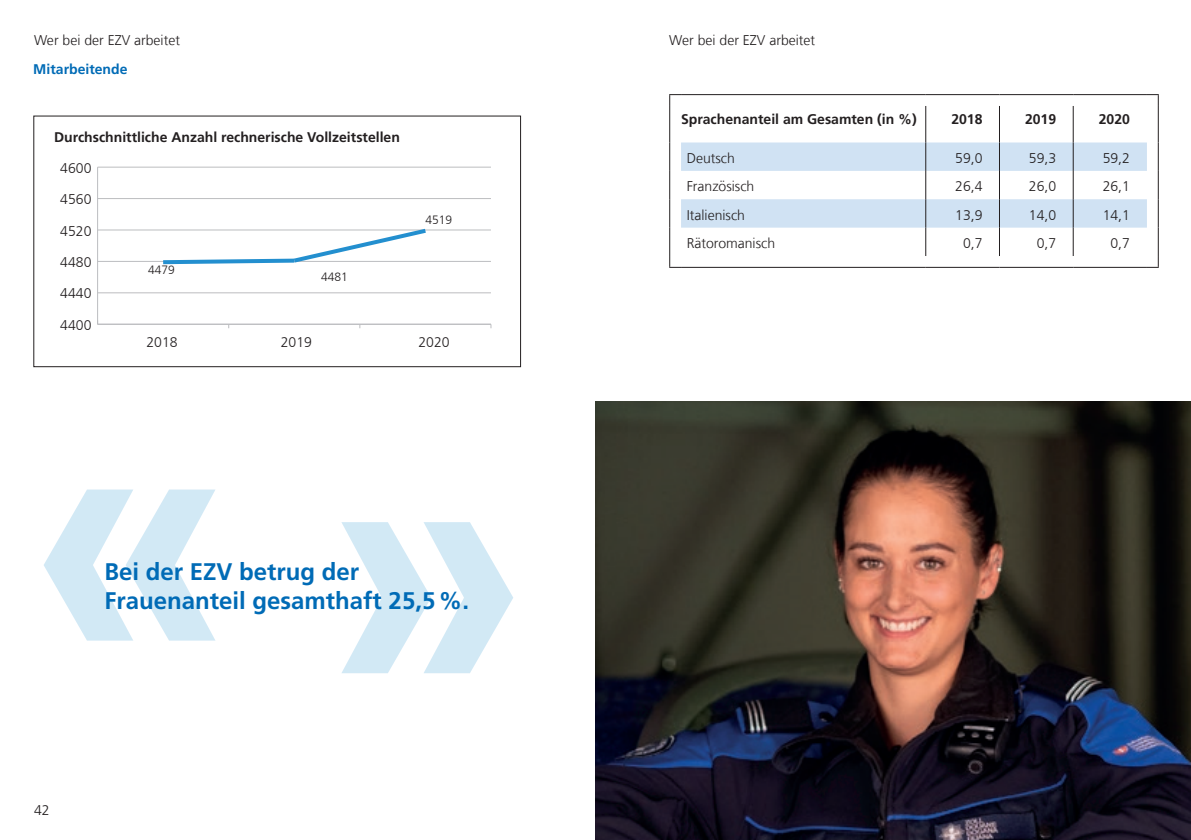
<style>
.page{position:relative;width:1191px;height:840px;background:#fff}
.page>*{position:absolute;margin:0;border:0;box-sizing:border-box;transform-origin:0 0}
.t1{font:700 368px "Frutiger LT Com";color:#1d90d0}
.t2{font:700 24px "Frutiger LT Com";color:#006bb6}
.t3{font:300 14px "Frutiger LT Com";color:#231f20}
.Grundschrift{font:700 14px "Frutiger LT Com";color:#231f20}
.Grundschrift-2{font:700 14px "Frutiger LT Com";color:#006bb6}
.t4{font:300 12px "Frutiger LT Com";color:#231f20}
</style>
<div class="page">
<div style="left:33px;top:115px;width:488px;height:252px;border:1px solid #231f20"></div>
<hr style="left:97px;top:167px;width:1px;height:157px;background:#bcbdc0">
<hr style="left:98px;top:323px;width:393px;height:1px;background:#bcbdc0">
<hr style="left:98px;top:292px;width:393px;height:1px;background:#bcbdc0">
<hr style="left:98px;top:261px;width:393px;height:1px;background:#bcbdc0">
<hr style="left:98px;top:229px;width:393px;height:1px;background:#bcbdc0">
<hr style="left:98px;top:198px;width:393px;height:1px;background:#bcbdc0">
<hr style="left:98px;top:166px;width:393px;height:1px;background:#bcbdc0">
<svg style="left:159px;top:228px;width:271px;height:37px"></svg>
<img style="left:595px;top:401px;width:596px;height:438px">
<svg style="left:670px;top:95px;width:477px;height:47px"></svg>
<hr style="left:925px;top:106px;width:1px;height:36px;background:#231f20">
<hr style="left:999px;top:106px;width:1px;height:36px;background:#231f20">
<hr style="left:1072px;top:106px;width:1px;height:36px;background:#231f20">
<svg style="left:669px;top:94px;width:12px;height:12px"></svg>
<hr style="left:681px;top:94px;width:244px;height:1px;background:#231f20">
<hr style="left:925px;top:94px;width:74px;height:1px;background:#231f20">
<hr style="left:999px;top:94px;width:74px;height:1px;background:#231f20">
<hr style="left:1073px;top:94px;width:74px;height:1px;background:#231f20">
<svg style="left:1147px;top:94px;width:11px;height:12px"></svg>
<hr style="left:669px;top:106px;width:1px;height:36px;background:#231f20">
<hr style="left:1157px;top:106px;width:1px;height:36px;background:#231f20">
<svg style="left:669px;top:142px;width:489px;height:126px"></svg>
<p class="t3" style="left:34px;top:32px;width:147px">Wer bei der EZV arbeitet</p>
<p class="Grundschrift-2" style="left:33px;top:61px;width:96px">Mitarbeitende</p>
<p class="Grundschrift" style="left:54px;top:129px;width:347px">Durchschnittliche Anzahl rechnerische Vollzeitstellen</p>
<p class="t3" style="left:60px;top:159px;width:33px">4600</p>
<p class="t3" style="left:60px;top:191px;width:33px">4560</p>
<p class="t3" style="left:60px;top:222px;width:33px">4520</p>
<p class="t3" style="left:60px;top:254px;width:33px">4480</p>
<p class="t3" style="left:60px;top:285px;width:33px">4440</p>
<p class="t3" style="left:60px;top:316px;width:33px">4400</p>
<p class="t4" style="left:148px;top:263px;width:28px">4479</p>
<p class="t4" style="left:321px;top:270px;width:28px">4481</p>
<p class="t4" style="left:425px;top:213px;width:28px">4519</p>
<p class="t3" style="left:146px;top:334px;width:33px">2018</p>
<p class="t3" style="left:281px;top:334px;width:33px">2019</p>
<p class="t3" style="left:418px;top:334px;width:33px">2020</p>
<h1 class="t1" style="left:26px;top:320px;width:206px">«</h1>
<h1 class="t1" style="left:531px;top:841px;width:206px;rotate:-180deg">«</h1>
<p class="t2" style="left:104px;top:557px;width:256px">Bei der EZV betrug der</p>
<p class="t2" style="left:104px;top:586px;width:366px">Frauenanteil gesamthaft 25,5%.</p>
<p class="t3" style="left:34px;top:801px;width:17px">42</p>
<p class="t3" style="left:669px;top:32px;width:147px">Wer bei der EZV arbeitet</p>
<p class="Grundschrift" style="left:681px;top:111px;width:237px">Sprachenanteil am Gesamten (in %)</p>
<p class="Grundschrift" style="left:951px;top:111px;width:33px">2018</p>
<p class="Grundschrift" style="left:1025px;top:111px;width:33px">2019</p>
<p class="Grundschrift" style="left:1098px;top:111px;width:33px">2020</p>
<p class="t3" style="left:686px;top:150px;width:50px">Deutsch</p>
<p class="t3" style="left:955px;top:150px;width:29px">59,0</p>
<p class="t3" style="left:1029px;top:150px;width:29px">59,3</p>
<p class="t3" style="left:1102px;top:150px;width:29px">59,2</p>
<p class="t3" style="left:686px;top:178px;width:69px">Französisch</p>
<p class="t3" style="left:955px;top:178px;width:29px">26,4</p>
<p class="t3" style="left:1029px;top:178px;width:29px">26,0</p>
<p class="t3" style="left:1102px;top:178px;width:29px">26,1</p>
<p class="t3" style="left:686px;top:206px;width:60px">Italienisch</p>
<p class="t3" style="left:955px;top:206px;width:29px">13,9</p>
<p class="t3" style="left:1029px;top:206px;width:29px">14,0</p>
<p class="t3" style="left:1102px;top:206px;width:29px">14,1</p>
<p class="t3" style="left:686px;top:235px;width:90px">Rätoromanisch</p>
<p class="t3" style="left:963px;top:235px;width:21px">0,7</p>
<p class="t3" style="left:1036px;top:235px;width:21px">0,7</p>
<p class="t3" style="left:1110px;top:235px;width:21px">0,7</p>
</div>
